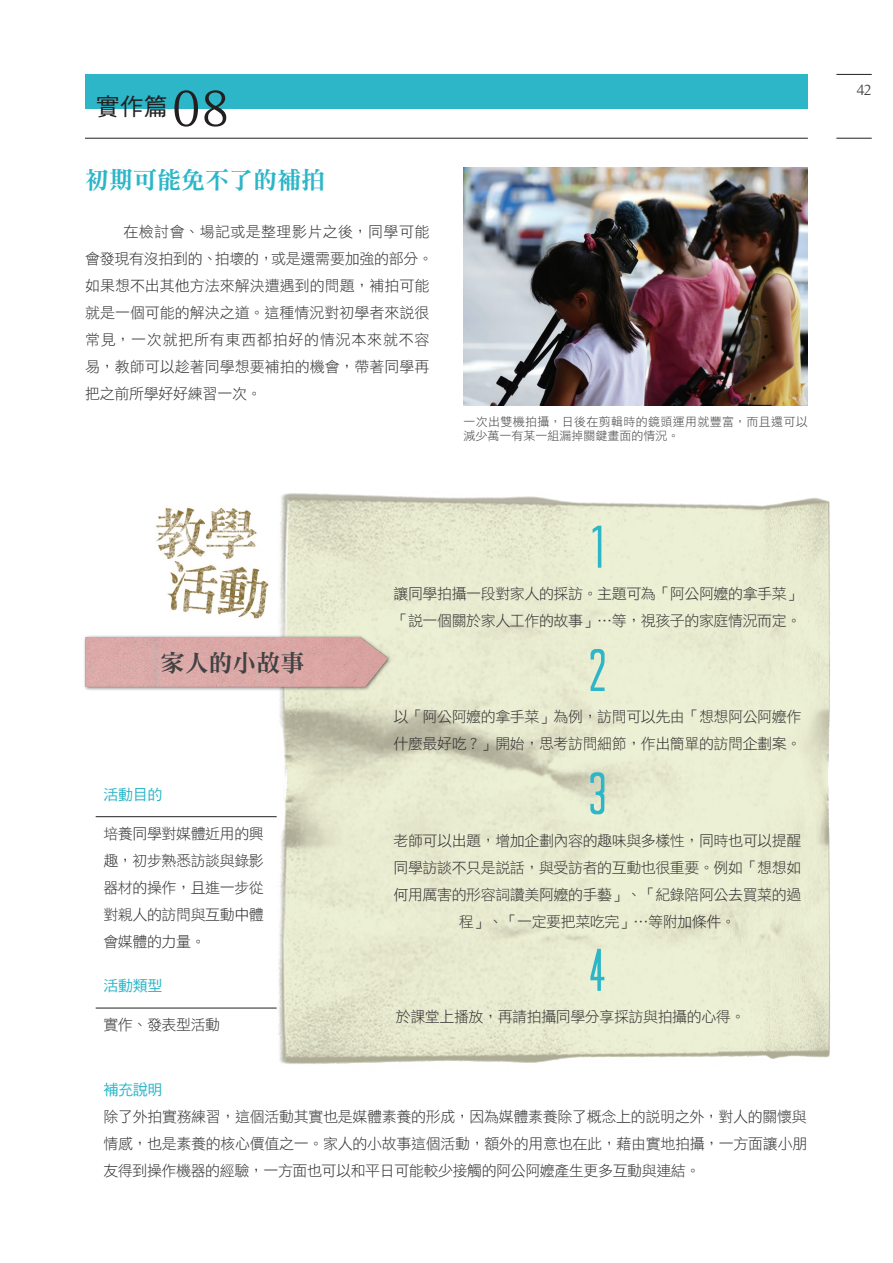
<style>
.page{position:relative;width:893px;height:1263px;background:#fff}
.page>*{position:absolute;margin:0;border:0;box-sizing:border-box;transform-origin:0 0}
.before_content{font:condensed 60px "Tall Dark And Handsome";color:#2cb6c7}
.sub{font:52.05px "Timeless";color:#231f20}
.sub_title{font:24px "DFN Ming XB HK BF";color:#2cb6c7}
.sub_title-2{font:24px "DFN Ming XB HK BF";color:#414243}
.sub-2{font:24px "DF Hei Std W5";color:#231f20}
.conten_拷貝{font:15px/27px "DF Hei Std W3";letter-spacing:-.03em;color:#312f30;text-align:justify}
.conten{font:15px/27px "DF Hei Std W3";color:#312f30}
.before_content-2{font:15px "DF Hei Std W5";letter-spacing:-.02em;color:#2cb6c7}
.t1{font:15px "Timeless";color:#414243}
.small{font:12px/14.2px "DF Hei Std W3";letter-spacing:.03em;color:#414243}
</style>
<div class="page">
<hr style="left:836px;top:74px;width:36px;height:1px;background:#231f20">
<hr style="left:836px;top:138px;width:36px;height:1px;background:#231f20">
<hr style="left:85px;top:138px;width:723px;height:1px;background:#231f20">
<div style="left:85px;top:74px;width:723px;height:34px;background:#2cb6c7"></div>
<img style="left:258px;top:493px;width:573px;height:572px">
<img style="left:84px;top:628px;width:312px;height:67px">
<hr style="left:96px;top:816px;width:181px;height:1px;background:#231f20">
<hr style="left:96px;top:1008px;width:181px;height:1px;background:#231f20">
<img style="left:156px;top:502px;width:118px;height:123px">
<img style="left:463px;top:168px;width:345px;height:237px">
<p class="sub-2" style="left:96px;top:94px;width:73px">實作篇</p>
<p class="sub" style="left:173px;top:79px;width:58px">08</p>
<p class="sub_title" style="left:85px;top:168px;width:241px">初期可能免不了的補拍</p>
<p class="conten" style="left:85px;top:218px;width:350px;text-indent:39px">在檢討會、場記或是整理影片之後，同學可能會發現有沒拍到的、拍壞的，或是還需要加強的部分。如果想不出其他方法來解決遭遇到的問題，補拍可能就是一個可能的解決之道。這種情況對初學者來說很常見，一次就把所有東西都拍好的情況本來就不容易，教師可以趁著同學想要補拍的機會，帶著同學再把之前所學好好練習一次。</p>
<p class="small" style="left:463px;top:414px;width:346px">一次出雙機拍攝，日後在剪輯時的鏡頭運用就豐富，而且還可以減少萬一有某一組漏掉關鍵畫面的情況。</p>
<p class="before_content" style="left:592px;top:512px;width:11px">1</p>
<p class="sub_title-2" style="left:161px;top:651px;width:145px">家人的小故事</p>
<p class="before_content-2" style="left:103px;top:786px;width:61px">活動目的</p>
<p class="conten_拷貝" style="left:103px;top:820px;width:162px">培養同學對媒體近用的興趣，初步熟悉訪談與錄影器材的操作，且進一步從對親人的訪問與互動中體會媒體的力量。</p>
<p class="before_content-2" style="left:103px;top:977px;width:61px">活動類型</p>
<p class="conten_拷貝" style="left:103px;top:1011px;width:118px">實作、發表型活動</p>
<p class="conten_拷貝" style="left:393px;top:580px;width:409px">讓同學拍攝一段對家人的採訪。主題可為「阿公阿嬤的拿手菜」「說一個關於家人工作的故事」…等，視孩子的家庭情況而定。</p>
<p class="before_content" style="left:590px;top:635px;width:17px">2</p>
<p class="conten_拷貝" style="left:393px;top:703px;width:409px">以「阿公阿嬤的拿手菜」為例，訪問可以先由「想想阿公阿嬤作什麼最好吃？」開始，思考訪問細節，作出簡單的訪問企劃案。</p>
<p class="before_content" style="left:590px;top:758px;width:17px">3</p>
<p class="conten_拷貝" style="left:393px;top:826px;width:409px;text-align:center">老師可以出題，增加企劃內容的趣味與多樣性，同時也可以提醒同學訪談不只是說話，與受訪者的互動也很重要。例如「想想如何用厲害的形容詞讚美阿嬤的手藝」、「紀錄陪阿公去買菜的過程」、「一定要把菜吃完」…等附加條件。</p>
<p class="before_content" style="left:590px;top:935px;width:16px">4</p>
<p class="conten_拷貝" style="left:396px;top:1003px;width:351px">於課堂上播放，再請拍攝同學分享採訪與拍攝的心得。</p>
<p class="before_content-2" style="left:103px;top:1081px;width:61px">補充說明</p>
<p class="conten_拷貝" style="left:103px;top:1103px;width:705px">除了外拍實務練習，這個活動其實也是媒體素養的形成，因為媒體素養除了概念上的說明之外，對人的關懷與情感，也是素養的核心價值之一。家人的小故事這個活動，額外的用意也在此，藉由實地拍攝，一方面讓小朋友得到操作機器的經驗，一方面也可以和平日可能較少接觸的阿公阿嬤產生更多互動與連結。</p>
<p class="t1" style="left:857px;top:82px;width:16px">42</p>
</div>
